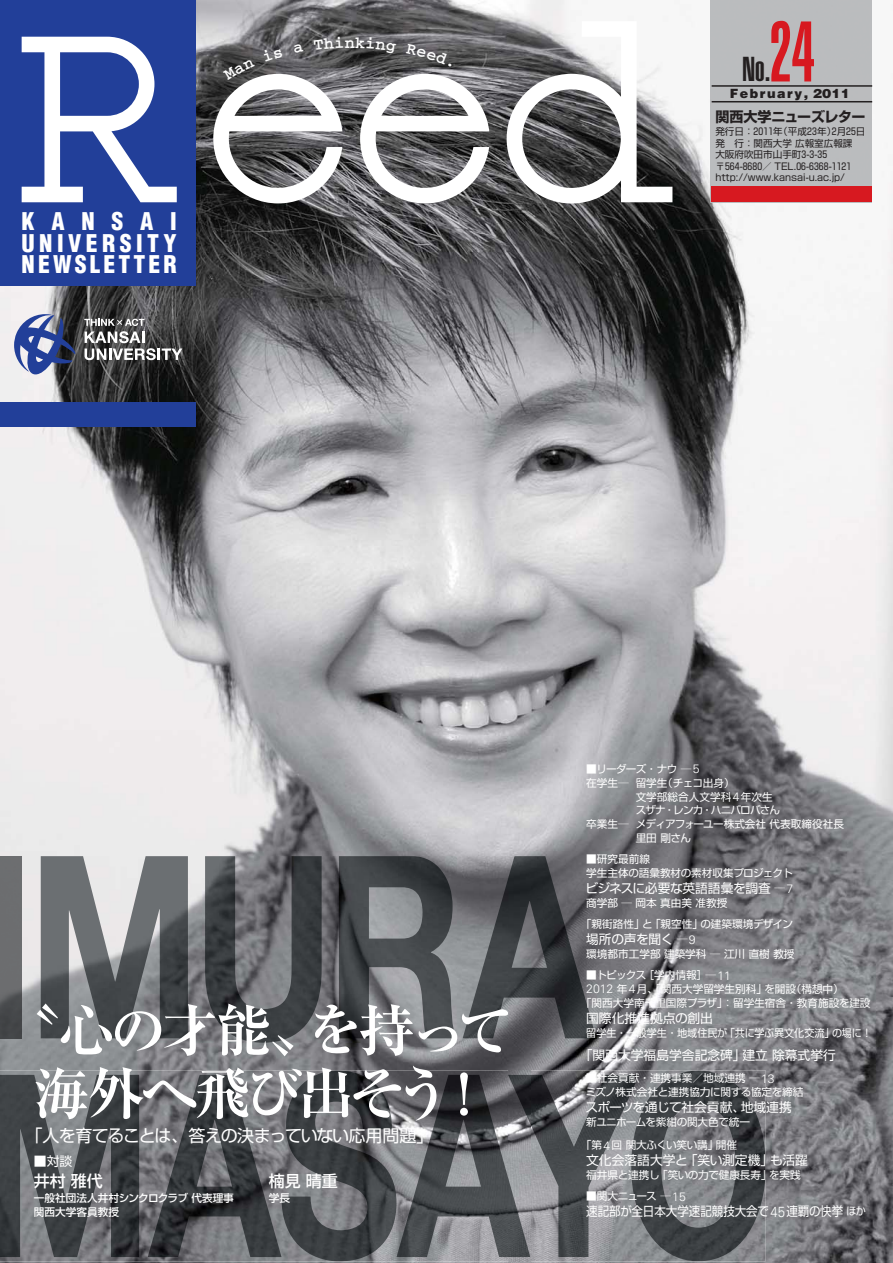
<style>
.page{position:relative;width:893px;height:1263px;background:#fff}
.page>*{position:absolute;margin:0;border:0;box-sizing:border-box;transform-origin:0 0}
.t1{font:900 extra-condensed 84.3px "Helvetica";color:#d71920;scale:.8 1}
.t2{font:56.4px "Ryumin Pro Bold 90 pv RKSJ H";letter-spacing:-.085em;color:#fff}
.t3{font:900 extra-condensed 34.05px "Helvetica";color:#231f20}
.t4{font:900 condensed 23.85px/21.6px "Helvetica";letter-spacing:.185em;color:#fff;text-align:justify}
.t5{font:16.95px "Shin Go Pro Regular 90 pv RKSJ H";letter-spacing:-.055em;color:#fff}
.t6{font:15.9px "Shin Go Pro Medium 90 pv RKSJ H";color:#fff}
.t7{font:14.1px "Shin Go Pro Bold 90 pv RKSJ H";letter-spacing:-.015em;color:#231f20}
.t8{font:12.75px "Shin Go Pro Regular 90 pv RKSJ H";color:#fff}
.t9{font:12.75px "Shin Go Pro Regular 90 pv RKSJ H";letter-spacing:-.03em;color:#fff}
.t10{font:12.75px "Shin Go Pro Regular 90 pv RKSJ H";color:#fff;scale:.9 1}
.t11{font:900 12.75px "Helvetica";letter-spacing:.12em;color:#231f20}
.t12{font:10.65px/13.8px "Shin Go Pro Regular 90 pv RKSJ H";color:#fff}
.t13{font:10.65px/23.4px "Shin Go Pro Regular 90 pv RKSJ H";letter-spacing:-.03em;color:#fff}
.t14{font:10.65px "Shin Go Pro Regular 90 pv RKSJ H";letter-spacing:-.08em;color:#fff}
.t15{font:10.65px "Shin Go Pro Regular 90 pv RKSJ H";color:#fff;scale:.95 1}
.t16{font:10.65px "Shin Go Pro Medium 90 pv RKSJ H";color:#fff}
.t17{font:9.6px/11.6px "Shin Go Pro Regular 90 pv RKSJ H";color:#231f20}
.s1{font-family:"Univers";font-weight:300;font-size:12.15px}
.s2{font-size:10.65px}
.s3{font-family:"Univers";font-weight:300;font-size:14.7px}
</style>
<div class="page">
<img style="left:0;top:0;width:893px;height:1263px">
<img style="left:0;top:856px;width:22px;height:182px">
<img style="left:41px;top:856px;width:416px;height:187px">
<img style="left:463px;top:856px;width:133px;height:182px">
<img style="left:0;top:1071px;width:508px;height:190px">
<img style="left:530px;top:1071px;width:236px;height:190px">
<img style="left:508px;top:1070px;width:22px;height:191px">
<img style="left:508px;top:1176px;width:22px;height:82px">
<img style="left:508px;top:1074px;width:22px;height:83px">
<div style="left:710px;top:0;width:161px;height:202px;background:#babcbe"></div>
<div style="left:0;top:0;width:196px;height:286px;background:#223f99"></div>
<div style="left:0;top:402px;width:196px;height:24px;background:#223f99"></div>
<svg style="left:22px;top:37px;width:155px;height:165px"></svg>
<svg style="left:507px;top:21px;width:165px;height:183px"></svg>
<hr style="left:712px;top:85px;width:160px;height:2px;background:#231f20">
<hr style="left:712px;top:101px;width:160px;height:1px;background:#231f20">
<div style="left:712px;top:187px;width:160px;height:15px;background:#d71920"></div>
<svg style="left:84px;top:319px;width:98px;height:41px"></svg>
<svg style="left:14px;top:314px;width:61px;height:60px;background:#5f6b95"></svg>
<svg style="left:213px;top:37px;width:276px;height:166px"></svg>
<h3 class="t4" style="left:22px;top:212px;width:157px">KANSAI UNIVERSITY NEWSLETTER</h3>
<h1 class="t1" style="left:769px;top:21px;width:58px">24</h1>
<h3 class="t3" style="left:742px;top:57px;width:30px">No.</h3>
<p class="t11" style="left:730px;top:89px;width:122px">February, 2011</p>
<h3 class="t7" style="left:715px;top:111px;width:152px">関西大学ニューズレター</h3>
<p class="t17" style="left:715px;top:127px;width:151px">発行日：2011年（平成23年）2月25日発　行：関西大学 広報室広報課<br>大阪府吹田市山手町3-3-35〒564-8680／ TEL.06-6368-1121 http://www.kansai-u.ac.jp/　</p>
<h2 class="t2" style="left:4px;top:1009px;width:511px">〝心の才能〟を持って</h2>
<h2 class="t2" style="left:33px;top:1072px;width:420px">海外へ飛び出そう</h2>
<h2 class="t2" style="left:436px;top:1072px;width:58px">！</h2>
<p class="t8" style="left:34px;top:1156px;width:40px">■対談</p>
<h3 class="t6" style="left:34px;top:1175px;width:70px">井村雅代</h3>
<h3 class="t6" style="left:269px;top:1175px;width:70px">楠見晴重</h3>
<p class="t16" style="left:34px;top:1194px;width:201px">一般社団法人井村シンクロクラブ代表理事</p>
<p class="t16" style="left:269px;top:1194px;width:23px">学長</p>
<p class="t16" style="left:34px;top:1208px;width:87px">関西大学客員教授</p>
<h3 class="t5" style="left:25px;top:1129px;width:410px">「人を育てることは、答えの決まっていない応用問題」</h3>
<p class="t12" style="left:586px;top:764px;width:115px">■リーダーズ・ナウ ─<span class="s1">5</span></p>
<p class="t12" style="left:586px;top:777px;width:150px">在学生─ 留学生（チェコ出身）</p>
<p class="t12" style="left:636px;top:791px;width:139px">文学部総合人文学科<span class="s1">4</span>年次生</p>
<p class="t14" style="left:636px;top:806px;width:146px">スザナ・レンカ・ハニバロバさん</p>
<p class="t12" style="left:586px;top:819px;width:259px">卒業生─ メディアフォーユー株式会社代表取締役社長</p>
<p class="t12" style="left:636px;top:833px;width:57px">里田剛さん</p>
<p class="t12" style="left:586px;top:854px;width:208px">■研究最前線<br>学生主体の語彙教材の素材収集プロジェクト</p>
<p class="t9" style="left:585px;top:883px;width:209px">ビジネスに必要な英語語彙を調査 <span class="s2">─</span><span class="s1">7</span></p>
<p class="t12" style="left:581px;top:894px;width:214px;line-height:21.3px;text-indent:5px">商学部 ─ 岡本真由美准教授<br>「親街路性」と「親空性」の建築環境デザイン</p>
<p class="t9" style="left:586px;top:934px;width:111px">場所の声を聞く <span class="s2">─</span><span class="s1">9</span></p>
<p class="t12" style="left:586px;top:949px;width:210px">環境都市工学部建築学科 ─ 江川直樹教授</p>
<p class="t14" style="left:586px;top:971px;width:146px">■トピックス［学内情報］─<span class="s1">11</span></p>
<p class="t12" style="left:586px;top:984px;width:259px"><span class="s1">2012</span> 年<span class="s1">4</span>月、「関西大学留学生別科」を開設（構想中）</p>
<p class="t12" style="left:581px;top:997px;width:291px">「関西大学南千里国際プラザ」：留学生宿舎・教育施設を建設</p>
<p class="t8" style="left:586px;top:1013px;width:128px">国際化推進拠点の創出</p>
<p class="t15" style="left:586px;top:1029px;width:302px">留学生・一般学生・地域住民が「共に学ぶ異文化交流」の場に！</p>
<p class="t8" style="left:580px;top:1050px;width:258px">「関西大学福島学舎記念碑」建立除幕式挙行</p>
<p class="t12" style="left:586px;top:1073px;width:219px">■社会貢献・連携事業／地域連携 ─<span class="s1">13<br></span>ミズノ株式会社と連携協力に関する協定を締結</p>
<p class="t9" style="left:585px;top:1102px;width:208px">スポーツを通じて社会貢献、地域連携</p>
<p class="t13" style="left:581px;top:1112px;width:171px;text-indent:5px">新ユニホームを紫紺の関大色で統一「第<span class="s1">4</span>回関大ふくい笑い講」開催</p>
<p class="t8" style="left:586px;top:1155px;width:223px">文化会落語大学と「笑い測定機」も活躍</p>
<p class="t13" style="left:586px;top:1165px;width:216px">福井県と連携し「笑いの力で健康長寿」を実践</p>
<p class="t12" style="left:586px;top:1191px;width:101px">■関大ニュース ─<span class="s1">15</span></p>
<p class="t10" style="left:586px;top:1206px;width:312px">速記部が全日本大学速記競技大会で<span class="s3">45</span>連覇の快挙<span class="s2">ほか</span></p>
</div>
